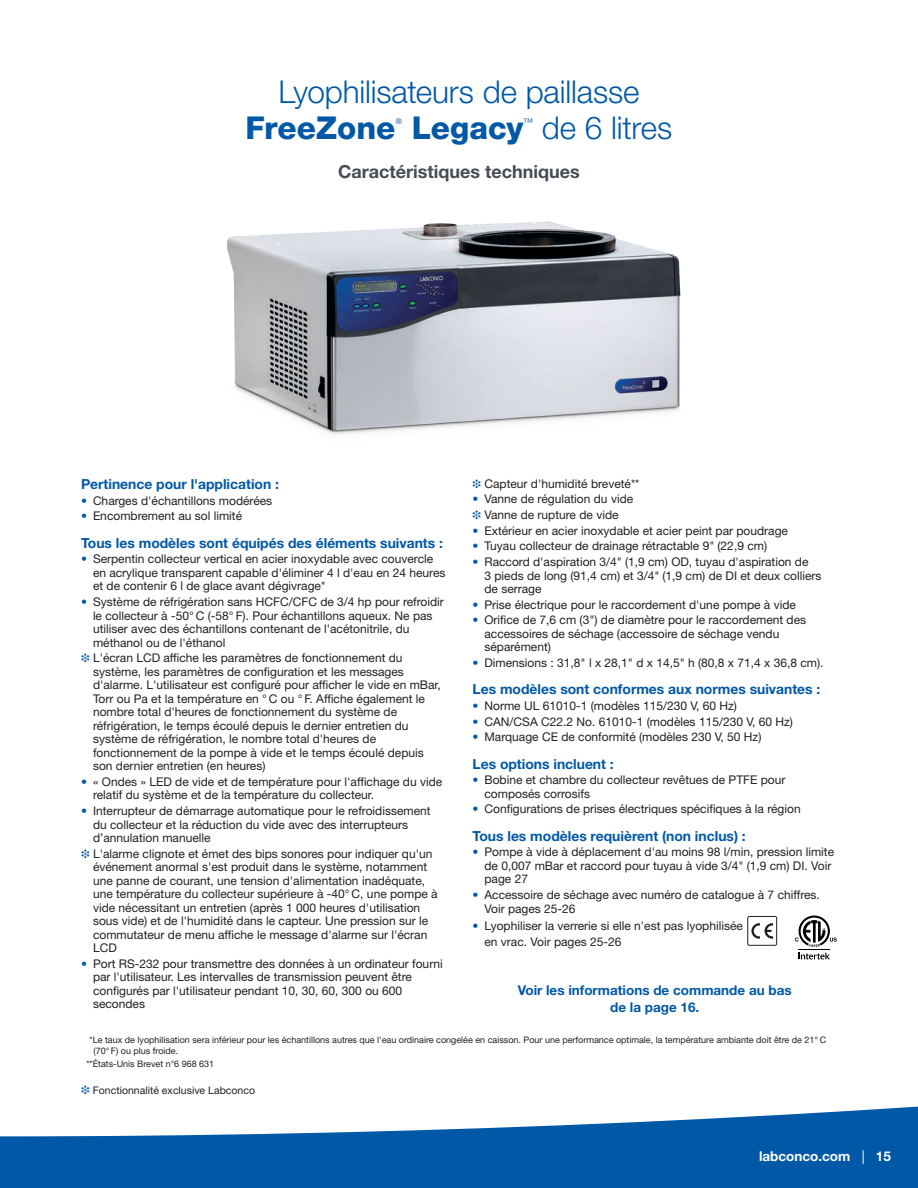
<style>
.page{position:relative;width:918px;height:1188px;background:#fff}
.page>*{position:absolute;margin:0;border:0;box-sizing:border-box;transform-origin:0 0}
.t1{font:300 31.5px "Helvetica Neue LT Std";letter-spacing:-.005em;color:#0158a6}
.t2{font:800 31.5px "Helvetica Neue LT Std";color:#0158a6}
.t3{font:700 18px "Helvetica Neue LT Std";color:#464b54}
.t4{font:700 13.8px "Helvetica Neue LT Std";color:#0158a6}
.t5{font:700 13.5px/16.5px "Helvetica Neue LT Std";color:#0158a6;text-align:center}
.t6{font:700 13.5px "Helvetica Neue LT Std";color:#fff}
.t7{font:12px/13.5px "Helvetica Neue LT Std";color:#231f20}
.t8{font:10.5px "Helvetica Neue LT Std";color:#231f20}
.t9{font:300 10.5px "Helvetica Neue LT Std";color:#0158a6}
.t10{font:9px/11.2px "Helvetica Neue LT Std";color:#231f20}
.t11{font:7.65px "Helvetica Neue LT Std";color:#0158a6}
.s1{color:#0158a6}
.s2{color:#fff}
.s3{font-weight:400}
</style>
<div class="page">
<img style="left:227px;top:221px;width:454px;height:214px">
<svg style="left:799px;top:953px;width:31px;height:6px"></svg>
<hr style="left:799px;top:949px;width:31px;height:1px;background:#000">
<svg style="left:795px;top:916px;width:42px;height:31px"></svg>
<svg style="left:751px;top:923px;width:22px;height:16px"></svg>
<div style="left:747px;top:916px;width:30px;height:30px;border:1px solid #231f20;border-radius:2px"></div>
<svg style="left:0;top:1106px;width:918px;height:82px;fill:#0158a6"></svg>
<h1 class="t1" style="left:278px;top:73px;width:363px">Lyophilisateurs de paillasse</h1>
<h1 class="t2" style="left:246px;top:110px;width:151px">FreeZone</h1>
<p class="t11" style="left:396px;top:116px;width:8px">®</p>
<h1 class="t2" style="left:412px;top:110px;width:113px">Legacy</h1>
<p class="t9" style="left:523px;top:116px;width:12px">™</p>
<h1 class="t1" style="left:542px;top:109px;width:132px">de 6 litres</h1>
<h2 class="t3" style="left:338px;top:160px;width:243px">Caractéristiques techniques</h2>
<p class="t7" style="left:473px;top:477px;width:168px"><span class="s1">❉</span> Capteur d'humidité breveté**</p>
<p class="t7" style="left:473px;top:491px;width:162px;line-height:15.6px"><span class="s1">•</span> Vanne de régulation du vide <span class="s1">❉</span> Vanne de rupture de vide</p>
<p class="t7" style="left:473px;top:524px;width:317px"><span class="s1">•</span> Extérieur en acier inoxydable et acier peint par poudrage</p>
<p class="t7" style="left:473px;top:539px;width:296px"><span class="s1">•</span> Tuyau collecteur de drainage rétractable 9" (22,9 cm)</p>
<p class="t7" style="left:485px;top:555px;width:339px;text-indent:-12px"><span class="s1">•</span> Raccord d'aspiration 3/4" (1,9 cm) OD, tuyau d'aspiration de<br>3 pieds de long (91,4 cm) et 3/4" (1,9 cm) de DI et deux colliers de serrage</p>
<p class="t7" style="left:473px;top:598px;width:325px"><span class="s1">•</span> Prise électrique pour le raccordement d'une pompe à vide</p>
<p class="t7" style="left:485px;top:613px;width:323px;text-indent:-12px"><span class="s1">•</span> Orifice de 7,6 cm (3") de diamètre pour le raccordement des accessoires de séchage (accessoire de séchage vendu séparément)</p>
<p class="t7" style="left:473px;top:656px;width:353px"><span class="s1">•</span> Dimensions : 31,8" l x 28,1" d x 14,5" h (80,8 x 71,4 x 36,8 cm).</p>
<p class="t4" style="left:472px;top:681px;width:349px">Les modèles sont conformes aux normes suivantes :</p>
<p class="t7" style="left:472px;top:699px;width:266px"><span class="s1">•</span> Norme UL 61010-1 (modèles 115/230 V, 60 Hz)</p>
<p class="t7" style="left:472px;top:715px;width:322px"><span class="s1">•</span> CAN/CSA C22.2 No. 61010-1 (modèles 115/230 V, 60 Hz)</p>
<p class="t7" style="left:472px;top:730px;width:290px"><span class="s1">•</span> Marquage CE de conformité (modèles 230 V, 50 Hz)</p>
<p class="t4" style="left:472px;top:755px;width:143px">Les options incluent :</p>
<p class="t7" style="left:484px;top:773px;width:302px;text-indent:-12px"><span class="s1">•</span> Bobine et chambre du collecteur revêtues de PTFE pour composés corrosifs</p>
<p class="t7" style="left:472px;top:802px;width:330px"><span class="s1">•</span> Configurations de prises électriques spécifiques à la région</p>
<p class="t4" style="left:472px;top:827px;width:275px">Tous les modèles requièrent (non inclus) :</p>
<p class="t7" style="left:484px;top:845px;width:351px;text-indent:-12px"><span class="s1">•</span> Pompe à vide à déplacement d'au moins 98 l/min, pression limite de 0,007 mBar et raccord pour tuyau à vide 3/4" (1,9 cm) DI. Voir page 27</p>
<p class="t7" style="left:484px;top:888px;width:337px;text-indent:-12px"><span class="s1">•</span> Accessoire de séchage avec numéro de catalogue à 7 chiffres.<br>Voir pages 25-26</p>
<p class="t7" style="left:484px;top:918px;width:260px;line-height:15.3px;text-indent:-12px"><span class="s1">•</span> Lyophiliser la verrerie si elle n'est pas lyophilisée en vrac. Voir pages 25-26</p>
<p class="t5" style="left:518px;top:982px;width:276px">Voir les informations de commande au bas de la page 16.</p>
<p class="t10" style="left:93px;top:1034px;width:734px;text-indent:-7px"><span class="s2">*</span>*Le taux de lyophilisation sera inférieur pour les échantillons autres que l'eau ordinaire congelée en caisson. Pour une performance optimale, la température ambiante doit être de 21° C (70° F) ou plus froide.</p>
<p class="t10" style="left:86px;top:1058px;width:129px">**États-Unis Brevet n°6 968 631</p>
<p class="t8" style="left:81px;top:1084px;width:176px"><span class="s1">❉</span> Fonctionnalité exclusive Labconco</p>
<p class="t4" style="left:81px;top:476px;width:200px">Pertinence pour l'application :</p>
<p class="t7" style="left:81px;top:494px;width:193px"><span class="s1">•</span> Charges d'échantillons modérées</p>
<p class="t7" style="left:81px;top:509px;width:163px"><span class="s1">•</span> Encombrement au sol limité</p>
<p class="t4" style="left:81px;top:534px;width:363px">Tous les modèles sont équipés des éléments suivants :</p>
<p class="t7" style="left:93px;top:552px;width:354px;text-indent:-12px"><span class="s1">•</span> Serpentin collecteur vertical en acier inoxydable avec couvercle en acrylique transparent capable d'éliminer 4 l d'eau en 24 heures et de contenir 6 l de glace avant dégivrage*</p>
<p class="t7" style="left:93px;top:595px;width:352px;text-indent:-12px"><span class="s1">•</span> Système de réfrigération sans HCFC/CFC de 3/4 hp pour refroidir le collecteur à -50° C (-58° F). Pour échantillons aqueux. Ne pas utiliser avec des échantillons contenant de l'acétonitrile, du méthanol ou de l'éthanol</p>
<p class="t7" style="left:93px;top:651px;width:349px;text-indent:-12px"><span class="s1">❉</span> L'écran LCD affiche les paramètres de fonctionnement du système, les paramètres de configuration et les messages d'alarme. L'utilisateur est configuré pour afficher le vide en mBar, Torr ou Pa et la température en ° C ou ° F. Affiche également le nombre total d'heures de fonctionnement du système de réfrigération, le temps écoulé depuis le dernier entretien du système de réfrigération, le nombre total d'heures de fonctionnement de la pompe à vide et le temps écoulé depuis son dernier entretien (en heures)</p>
<p class="t7" style="left:93px;top:775px;width:351px;text-indent:-12px"><span class="s1">•</span> « Ondes » LED de vide et de température pour l'affichage du vide relatif du système et de la température du collecteur.</p>
<p class="t7" style="left:93px;top:804px;width:339px;text-indent:-12px"><span class="s1">•</span> Interrupteur de démarrage automatique pour le refroidissement du collecteur et la réduction du vide avec des interrupteurs d’annulation manuelle</p>
<p class="t7" style="left:93px;top:847px;width:346px;text-indent:-12px"><span class="s1">❉</span> L'alarme clignote et émet des bips sonores pour indiquer qu'un événement anormal s'est produit dans le système, notamment une panne de courant, une tension d'alimentation inadéquate, une température du collecteur supérieure à -40° C, une pompe à vide nécessitant un entretien (après 1 000 heures d'utilisation sous vide) et de l'humidité dans le capteur. Une pression sur le commutateur de menu affiche le message d'alarme sur l'écran LCD</p>
<p class="t7" style="left:93px;top:957px;width:351px;text-indent:-12px"><span class="s1">•</span> Port RS-232 pour transmettre des données à un ordinateur fourni par l'utilisateur. Les intervalles de transmission peuvent être configurés par l'utilisateur pendant 10, 30, 60, 300 ou 600 secondes</p>
<p class="t6" style="left:759px;top:1148px;width:133px">labconco.com <span class="s3">|</span> 15</p>
</div>
